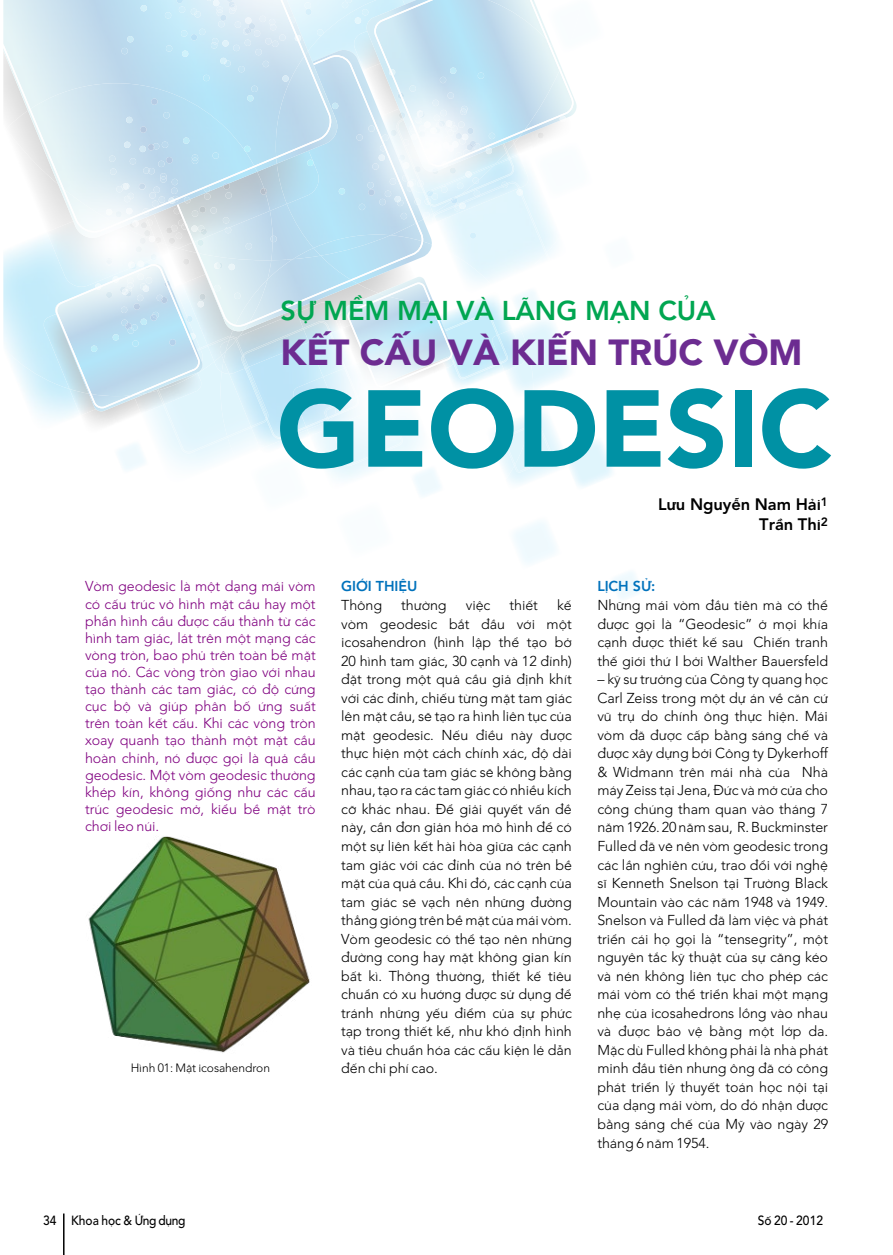
<style>
.page{position:relative;width:893px;height:1255px;background:#fff}
.page>*{position:absolute;margin:0;border:0;box-sizing:border-box;transform-origin:0 0}
.t1{font:800 108px "NH Avenir LT Std 35";letter-spacing:-.005em;color:#0091a4}
.t2{font:800 36px "NH Avenir LT Std 35";letter-spacing:-.005em;color:#6c2c91}
.t3{font:800 27px "NH Avenir LT Std 35";letter-spacing:-.005em;color:#00a651}
.t4{font:800 16.5px/19.8px "NH Avenir LT Std 35";letter-spacing:-.005em;color:#000;text-align:right}
.t5{font:300 14.25px/18.5px "NH Avenir LT Std 35";letter-spacing:-.005em;color:#000;text-align:justify}
.t6{font:300 14.25px/17.1px "NH Avenir LT Std 35";letter-spacing:-.005em;color:#800080;text-align:justify}
.t7{font:800 14.25px/18.6px "NH Avenir LT Std 35";letter-spacing:-.005em;color:#0072bc}
.t8{font:500 13.2px "NH Avenir LT Std 35";color:#000;scale:.91 1}
.t9{font:300 12px "NH Avenir LT Std 35";letter-spacing:-.005em;color:#000}
.s1{font-weight:300;color:#000}
.s2{font-weight:800;color:#0072bc}
</style>
<div class="page">
<img style="left:532px;top:423px;width:21px;height:49px">
<img style="left:135px;top:411px;width:66px;height:3px">
<img style="left:257px;top:167px;width:30px;height:44px">
<img style="left:3px;top:0;width:274px;height:167px">
<img style="left:518px;top:223px;width:29px;height:31px">
<img style="left:423px;top:223px;width:9px;height:18px">
<img style="left:574px;top:99px;width:3px;height:14px">
<img style="left:416px;top:223px;width:7px;height:12px">
<img style="left:323px;top:0;width:9px;height:50px">
<img style="left:287px;top:204px;width:129px;height:44px">
<img style="left:277px;top:164px;width:36px;height:40px">
<img style="left:313px;top:164px;width:19px;height:59px">
<img style="left:276px;top:51px;width:56px;height:113px">
<img style="left:276px;top:55px;width:55px;height:103px">
<img style="left:271px;top:256px;width:50px;height:23px">
<img style="left:229px;top:342px;width:94px;height:107px">
<img style="left:307px;top:364px;width:37px;height:72px">
<img style="left:293px;top:377px;width:42px;height:52px">
<img style="left:501px;top:329px;width:24px;height:42px">
<img style="left:245px;top:411px;width:2px;height:7px">
<img style="left:330px;top:340px;width:12px;height:28px">
<img style="left:267px;top:419px;width:40px;height:19px">
<img style="left:344px;top:384px;width:4px;height:7px">
<img style="left:306px;top:418px;width:21px;height:10px">
<img style="left:227px;top:426px;width:24px;height:11px">
<img style="left:247px;top:374px;width:21px;height:54px">
<img style="left:328px;top:392px;width:38px;height:35px">
<img style="left:325px;top:405px;width:10px;height:16px">
<svg style="left:326px;top:414px;width:9px;height:5px"></svg>
<img style="left:503px;top:426px;width:26px;height:40px">
<img style="left:454px;top:313px;width:47px;height:66px">
<img style="left:497px;top:334px;width:11px;height:29px">
<img style="left:309px;top:330px;width:31px;height:12px">
<img style="left:252px;top:333px;width:57px;height:41px">
<img style="left:304px;top:330px;width:27px;height:3px">
<img style="left:252px;top:330px;width:52px;height:26px">
<img style="left:342px;top:346px;width:3px;height:38px">
<img style="left:252px;top:324px;width:93px;height:6px">
<svg style="left:348px;top:284px;width:106px;height:113px"></svg>
<img style="left:271px;top:279px;width:81px;height:45px">
<img style="left:345px;top:293px;width:108px;height:92px">
<img style="left:348px;top:295px;width:104px;height:92px">
<img style="left:293px;top:248px;width:28px;height:11px">
<img style="left:321px;top:235px;width:101px;height:44px">
<img style="left:434px;top:244px;width:61px;height:58px">
<img style="left:445px;top:250px;width:51px;height:49px">
<img style="left:358px;top:284px;width:20px;height:9px">
<img style="left:352px;top:241px;width:80px;height:43px">
<img style="left:350px;top:241px;width:73px;height:39px">
<img style="left:378px;top:277px;width:56px;height:25px">
<img style="left:386px;top:282px;width:46px;height:20px">
<img style="left:313px;top:235px;width:78px;height:21px">
<img style="left:3px;top:254px;width:53px;height:135px">
<img style="left:5px;top:129px;width:42px;height:126px">
<img style="left:47px;top:224px;width:9px;height:63px">
<img style="left:44px;top:314px;width:12px;height:80px">
<img style="left:252px;top:260px;width:19px;height:65px">
<img style="left:6px;top:111px;width:23px;height:73px">
<img style="left:252px;top:211px;width:21px;height:49px">
<img style="left:252px;top:172px;width:18px;height:70px">
<img style="left:31px;top:83px;width:223px;height:26px">
<img style="left:29px;top:109px;width:226px;height:115px">
<img style="left:252px;top:279px;width:16px;height:46px">
<svg style="left:307px;top:160px;width:7px;height:6px"></svg>
<svg style="left:141px;top:5px;width:6px;height:6px"></svg>
<svg style="left:127px;top:36px;width:6px;height:6px"></svg>
<svg style="left:121px;top:48px;width:7px;height:6px"></svg>
<svg style="left:270px;top:236px;width:7px;height:6px"></svg>
<svg style="left:470px;top:232px;width:6px;height:7px"></svg>
<svg style="left:165px;top:0;width:158px;height:101px;background:#cce8f5"></svg>
<svg style="left:151px;top:98px;width:7px;height:7px"></svg>
<svg style="left:260px;top:188px;width:7px;height:6px"></svg>
<svg style="left:56px;top:112px;width:196px;height:299px;background:#d3e7f1"></svg>
<svg style="left:332px;top:0;width:242px;height:223px"></svg>
<img style="left:88px;top:836px;width:222px;height:217px">
<hr style="left:63px;top:1213px;width:2px;height:41px;background:#000">
<p class="t3" style="left:281px;top:291px;width:437px">SỰ MỀM MẠI VÀ LÃNG MẠN CỦA</p>
<p class="t2" style="left:281px;top:328px;width:523px">KẾT CẤU VÀ KIẾN TRÚC VÒM</p>
<p class="t1" style="left:276px;top:353px;width:558px">GEODESIC</p>
<p class="t4" style="left:658px;top:493px;width:172px">Lưu Nguyễn Nam Hải<sup>1<br></sup>Trần Thi<sup>2</sup></p>
<p class="t6" style="left:85px;top:577px;width:232px">Vòm geodesic là một dạng mái vòm có cấu trúc vỏ hình mặt cầu hay một phần hình cầu được cấu thành từ các hình tam giác, lát trên một mạng các vòng tròn, bao phủ trên toàn bề mặt của nó. Các vòng tròn giao với nhau tạo thành các tam giác, có độ cứng cục bộ và giúp phân bố ứng suất trên toàn kết cấu. Khi các vòng tròn xoay quanh tạo thành một mặt cầu hoàn chỉnh, nó được gọi là quả cầu geodesic. Một vòm geodesic thường khép kín, không giống như các cấu trúc geodesic mở, kiểu bề mặt trò chơi leo núi.</p>
<p class="t9" style="left:131px;top:1058px;width:141px">Hình 01: Mặt icosahendron</p>
<p class="t7" style="left:341px;top:576px;width:78px">GIỚI THIỆU<br><span class="s1">Thông</span></p>
<p class="t5" style="left:341px;top:595px;width:232px;text-indent:216px">kế vòm geodesic bắt đầu với một icosahendron (hình lập thể tạo bở 20 hình tam giác, 30 cạnh và 12 đỉnh) đặt trong một quả cầu giả định khít với các đỉnh, chiếu từng mặt tam giác lên mặt cầu, sẽ tạo ra hình liên tục của mặt geodesic. Nếu điều này được thực hiện một cách chính xác, độ dài các cạnh của tam giác sẽ không bằng nhau, tạo ra các tam giác có nhiều kích cỡ khác nhau. Để giải quyết vấn đề này, cần đơn giản hóa mô hình để có một sự liên kết hài hòa giữa các cạnh tam giác với các đỉnh của nó trên bề mặt của quả cầu. Khi đó, các cạnh của tam giác sẽ vạch nên những đường thẳng gióng trên bề mặt của mái vòm.<br>Vòm geodesic có thể tạo nên những đường cong hay mặt không gian kín bất kì. Thông thường, thiết kế tiêu chuẩn có xu hướng được sử dụng để tránh những yếu điểm của sự phức tạp trong thiết kế, như khó định hình và tiêu chuẩn hóa các cấu kiện lẻ dẫn đến chi phí cao.</p>
<p class="t5" style="left:401px;top:595px;width:47px">thường</p>
<p class="t5" style="left:466px;top:595px;width:26px">việc</p>
<p class="t5" style="left:510px;top:595px;width:30px">thiết</p>
<p class="t5" style="left:597px;top:576px;width:232px;text-align:left"><span class="s2">LỊCH SỬ:<br></span>Những mái vòm đầu tiên mà có thể được gọi là “Geodesic” ở mọi khía cạnh được thiết kế sau Chiến tranh thế giới thứ I bởi Walther Bauersfeld</p>
<p class="t5" style="left:597px;top:669px;width:232px">– kỹ sư trưởng của Công ty quang học Carl Zeiss trong một dự án về căn cứ vũ trụ do chính ông thực hiện. Mái vòm đã được cấp bằng sáng chế và được xây dựng bởi Công ty Dykerhoff &amp; Widmann trên mái nhà của Nhà máy Zeiss tại Jena, Đức và mở cửa cho công chúng tham quan vào tháng 7 năm 1926. 20 năm sau, R. Buckminster Fulled đã vẽ nên vòm geodesic trong các lần nghiên cứu, trao đổi với nghệ sĩ Kenneth Snelson tại Trường Black Mountain vào các năm 1948 và 1949.<br>Snelson và Fulled đã làm việc và phát triển cái họ gọi là “tensegrity”, một nguyên tắc kỹ thuật của sự căng kéo và nén không liên tục cho phép các mái vòm có thể triển khai một mạng nhẹ của icosahedrons lồng vào nhau và được bảo vệ bằng một lớp da.<br>Mặc dù Fulled không phải là nhà phát minh đầu tiên nhưng ông đã có công phát triển lý thuyết toán học nội tại của dạng mái vòm, do đó nhận được bằng sáng chế của Mỹ vào ngày 29 tháng 6 năm 1954.</p>
<p class="t8" style="left:43px;top:1210px;width:158px">34 Khoa học &amp; Ứng dụng</p>
<p class="t8" style="left:758px;top:1210px;width:73px">Số 20 - 2012</p>
</div>
